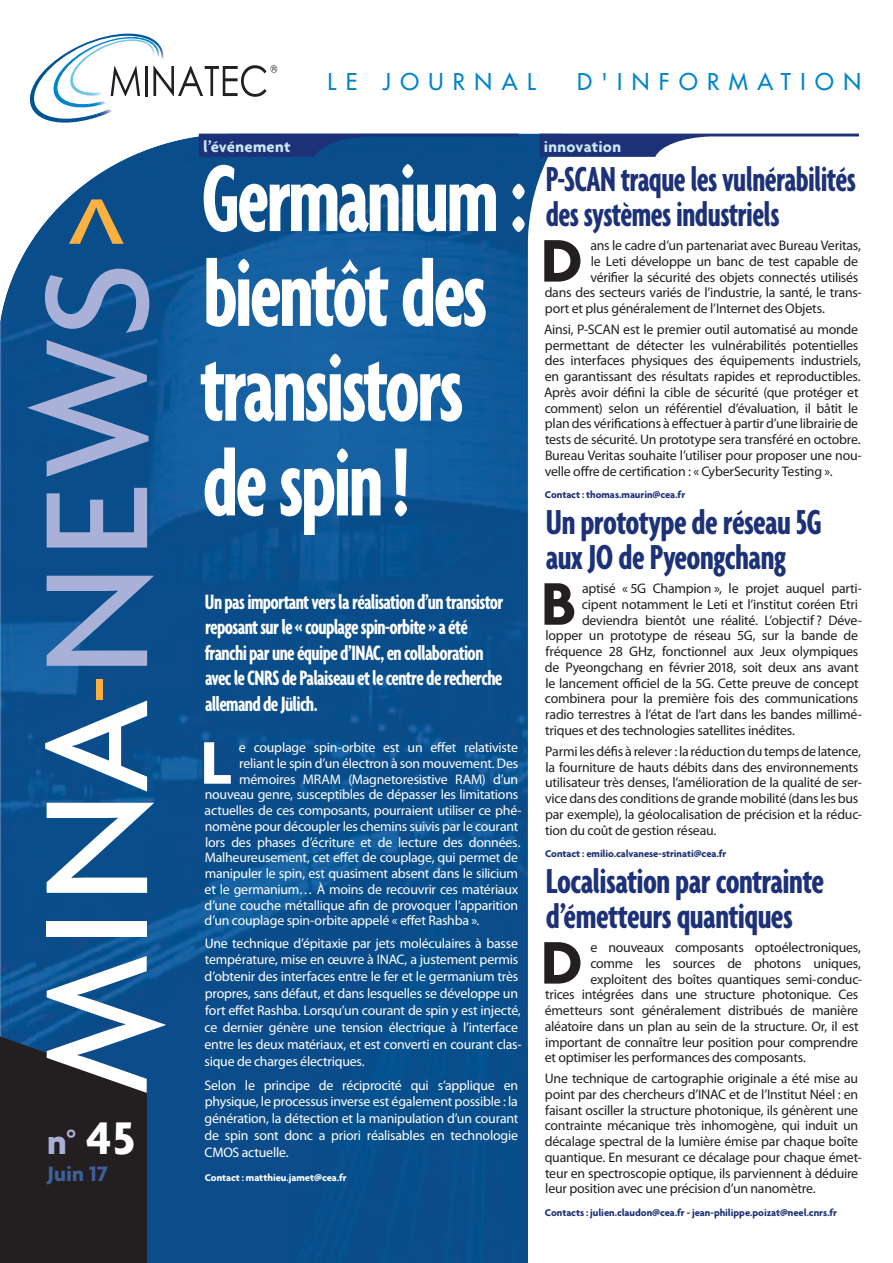
<style>
.page{position:relative;width:893px;height:1263px;background:#fff}
.page>*{position:absolute;margin:0;border:0;box-sizing:border-box;transform-origin:0 0}
.t1{font:700 extra-condensed 102.45px/94.8px "Agenda";letter-spacing:-.03em;color:#fff;scale:.92 1}
.t2{font:700 64.95px "Agenda";color:#231f20}
.t3{font:700 64.95px "Agenda";color:#fff}
.t4{font:700 extra-condensed 37.5px/35.2px "Agenda";letter-spacing:-.015em;color:#1c3177}
.t5{font:700 extra-condensed 37.5px/35.2px "Agenda";letter-spacing:-.015em;color:#1c3177;scale:.94 1}
.t6{font:700 37.5px "Agenda";color:#aab1d8}
.t7{font:700 extra-condensed 22.5px/25.5px "Agenda";letter-spacing:-.03em;color:#fff}
.t8{font:22.5px "Futura";letter-spacing:.42em;color:#0084ca}
.t9{font:700 22.5px "Agenda";letter-spacing:.005em;color:#3d619c}
.t10{font:700 16.5px "Agenda";letter-spacing:.02em;color:#c6eafa}
.t11{font:13.8px/15.8px "Myriad Pro";letter-spacing:-.015em;color:#231f20}
.t12{font:13.8px/17px "Myriad Pro";letter-spacing:-.015em;color:#fff}
.t13{font:700 10.5px "Agenda";letter-spacing:-.005em;color:#1c3177}
.t14{font:700 10.5px "Agenda";letter-spacing:-.005em;color:#fff}
.s1{font-size:49.5px;color:#fff}
</style>
<div class="page">
<img style="left:0;top:366px;width:528px;height:897px">
<svg style="left:0;top:33px;width:608px;height:333px"></svg>
<div style="left:96px;top:679px;width:7px;height:21px;background:#fbb03f"></div>
<svg style="left:69px;top:199px;width:55px;height:45px;background:#5c6f70"></svg>
<svg style="left:47px;top:576px;width:107px;height:90px;background:#507aae"></svg>
<svg style="left:47px;top:488px;width:100px;height:59px;background:#597fb1"></svg>
<svg style="left:27px;top:340px;width:122px;height:137px;background:#396ca2"></svg>
<svg style="left:45px;top:269px;width:104px;height:64px;background:#4d78ac"></svg>
<div style="left:47px;top:921px;width:100px;height:15px;background:#fff"></div>
<svg style="left:47px;top:803px;width:107px;height:90px"></svg>
<svg style="left:45px;top:700px;width:102px;height:92px"></svg>
<svg style="left:0;top:956px;width:166px;height:307px;background:#31455a"></svg>
<svg style="left:30px;top:34px;width:247px;height:89px"></svg>
<svg style="left:199px;top:134px;width:320px;height:23px;background:#114081"></svg>
<svg style="left:540px;top:134px;width:319px;height:23px"></svg>
<h3 class="t6" style="left:47px;top:1119px;width:89px">n° <span class="s1">45</span></h3>
<h3 class="t9" style="left:47px;top:1160px;width:62px">Juin 17</h3>
<h3 class="t8" style="left:328px;top:84px;width:210px">LE JOURNAL</h3>
<h3 class="t8" style="left:577px;top:84px;width:285px">D'INFORMATION</h3>
<p class="t10" style="left:203px;top:136px;width:89px">l’événement</p>
<p class="t10" style="left:544px;top:136px;width:79px">innovation</p>
<h1 class="t1" style="left:200px;top:149px;width:357px">Germanium : bientôt des transistors de spin !</h1>
<h3 class="t7" style="left:205px;top:588px;width:300px">Un pas important vers la réalisation d’un transistor reposant sur le « couplage spin-orbite » a été franchi par une équipe d’INAC, en collaboration avec le CNRS de Palaiseau et le centre de recherche allemand de Jülich.</h3>
<h2 class="t3" style="left:201px;top:723px;width:32px">L</h2>
<p class="t12" style="left:239px;top:739px;width:281px">e couplage spin-orbite est un effet relativiste</p>
<p class="t12" style="left:239px;top:755px;width:281px">reliant le spin d’un électron à son mouvement. Des</p>
<p class="t12" style="left:239px;top:771px;width:280px">mémoires MRAM (Magnetoresistive RAM) d’un</p>
<p class="t12" style="left:205px;top:787px;width:315px">nouveau genre, susceptibles de dépasser les limitations</p>
<p class="t12" style="left:205px;top:802px;width:319px">actuelles de ces composants, pourraient utiliser ce phé-</p>
<p class="t12" style="left:205px;top:818px;width:315px">nomène pour découpler les chemins suivis par le courant</p>
<p class="t12" style="left:205px;top:834px;width:317px">lors des phases d’écriture et de lecture des données.</p>
<p class="t12" style="left:205px;top:850px;width:315px">Malheureusement, cet effet de couplage, qui permet de</p>
<p class="t12" style="left:205px;top:865px;width:315px">manipuler le spin, est quasiment absent dans le silicium</p>
<p class="t12" style="left:205px;top:881px;width:315px">et le germanium… À moins de recouvrir ces matériaux</p>
<p class="t12" style="left:205px;top:897px;width:315px">d’une couche métallique afin de provoquer l’apparition</p>
<p class="t12" style="left:205px;top:913px;width:276px">d’un couplage spin-orbite appelé « effet Rashba ».</p>
<p class="t12" style="left:205px;top:935px;width:319px">Une technique d’épitaxie par jets moléculaires à basse température, mise en œuvre à INAC, a justement permis d’obtenir des interfaces entre le fer et le germanium très propres, sans défaut, et dans lesquelles se développe un fort effet Rashba. Lorsqu’un courant de spin y est injecté, ce dernier génère une tension électrique à l’interface entre les deux matériaux, et est converti en courant clas&shy;sique de charges électriques.</p>
<p class="t12" style="left:204px;top:1077px;width:315px;text-align:justify">Selon le principe de réciprocité qui s’applique en physique, le processus inverse est également possible : la génération, la détection et la manipulation d’un courant de spin sont donc a priori réalisables en technologie CMOS actuelle.</p>
<p class="t14" style="left:205px;top:1171px;width:144px">Contact : matthieu.jamet@cea.fr</p>
<h3 class="t5" style="left:546px;top:160px;width:332px">P-SCAN traque les vulnérabilités des systèmes industriels</h3>
<h2 class="t2" style="left:541px;top:221px;width:44px">D</h2>
<p class="t11" style="left:590px;top:238px;width:272px">ans le cadre d’un partenariat avec Bureau Veritas,</p>
<p class="t11" style="left:591px;top:254px;width:269px">le Leti développe un banc de test capable de</p>
<p class="t11" style="left:590px;top:269px;width:269px">vérifier la sécurité des objets connectés utilisés</p>
<p class="t11" style="left:545px;top:285px;width:319px">dans des secteurs variés de l’industrie, la santé, le trans-</p>
<p class="t11" style="left:545px;top:301px;width:281px">port et plus généralement de l’Internet des Objets.</p>
<p class="t11" style="left:544px;top:322px;width:319px">Ainsi, P-SCAN est le premier outil automatisé au monde permettant de détecter les vulnérabilités potentielles des interfaces physiques des équipements industriels, en garantissant des résultats rapides et reproductibles.<br>Après avoir défini la cible de sécurité (que protéger et comment) selon un référentiel d’évaluation, il bâtit le plan des vérifications à effectuer à partir d’une librairie de tests de sécurité. Un prototype sera transféré en octobre.<br>Bureau Veritas souhaite l’utiliser pour proposer une nou&shy;velle offre de certification : « CyberSecurity Testing ».</p>
<p class="t13" style="left:545px;top:489px;width:142px">Contact : thomas.maurin@cea.fr</p>
<h3 class="t4" style="left:546px;top:503px;width:278px">Un prototype de réseau 5G aux JO de Pyeongchang</h3>
<h2 class="t2" style="left:541px;top:564px;width:37px">B</h2>
<p class="t11" style="left:582px;top:581px;width:281px">aptisé « 5G Champion », le projet auquel parti-</p>
<p class="t11" style="left:582px;top:597px;width:278px">cipent notamment le Leti et l’institut coréen Etri</p>
<p class="t11" style="left:582px;top:612px;width:281px">deviendra bientôt une réalité. L’objectif ? Déve-</p>
<p class="t11" style="left:545px;top:628px;width:314px">lopper un prototype de réseau 5G, sur la bande de</p>
<p class="t11" style="left:545px;top:644px;width:314px">fréquence 28 GHz, fonctionnel aux Jeux olympiques</p>
<p class="t11" style="left:545px;top:660px;width:315px">de Pyeongchang en février 2018, soit deux ans avant</p>
<p class="t11" style="left:545px;top:675px;width:315px">le lancement officiel de la 5G. Cette preuve de concept</p>
<p class="t11" style="left:545px;top:691px;width:315px">combinera pour la première fois des communications</p>
<p class="t11" style="left:545px;top:707px;width:318px">radio terrestres à l’état de l’art dans les bandes millimé-</p>
<p class="t11" style="left:545px;top:723px;width:251px">triques et des technologies satellites inédites.</p>
<p class="t11" style="left:545px;top:744px;width:318px">Parmi les défis à relever : la réduction du temps de latence, la fourniture de hauts débits dans des environnements utilisateur très denses, l’amélioration de la qualité de ser&shy;vice dans des conditions de grande mobilité (dans les bus par exemple), la géolocalisation de précision et la réduc&shy;tion du coût de gestion réseau.</p>
<p class="t13" style="left:545px;top:847px;width:183px">Contact : emilio.calvanese-strinati@cea.fr</p>
<h3 class="t4" style="left:546px;top:862px;width:280px">Localisation par contrainte d’émetteurs quantiques</h3>
<h2 class="t2" style="left:541px;top:923px;width:44px">D</h2>
<p class="t11" style="left:590px;top:940px;width:272px">e nouveaux composants optoélectroniques,</p>
<p class="t11" style="left:590px;top:955px;width:272px">comme les sources de photons uniques,</p>
<p class="t11" style="left:590px;top:971px;width:273px">exploitent des boîtes quantiques semi-conduc-</p>
<p class="t11" style="left:545px;top:987px;width:315px">trices intégrées dans une structure photonique. Ces</p>
<p class="t11" style="left:545px;top:1003px;width:315px">émetteurs sont généralement distribués de manière</p>
<p class="t11" style="left:545px;top:1018px;width:315px">aléatoire dans un plan au sein de la structure. Or, il est</p>
<p class="t11" style="left:545px;top:1034px;width:315px">important de connaître leur position pour comprendre</p>
<p class="t11" style="left:545px;top:1050px;width:263px">et optimiser les performances des composants.</p>
<p class="t11" style="left:545px;top:1071px;width:319px">Une technique de cartographie originale a été mise au point par des chercheurs d’INAC et de l’Institut Néel : en faisant osciller la structure photonique, ils génèrent une contrainte mécanique très inhomogène, qui induit un décalage spectral de la lumière émise par chaque boîte quantique. En mesurant ce décalage pour chaque émet&shy;teur en spectroscopie optique, ils parviennent à déduire leur position avec une précision d’un nanomètre.</p>
<p class="t13" style="left:545px;top:1206px;width:294px">Contacts : julien.claudon@cea.fr - jean-philippe.poizat@neel.cnrs.fr</p>
</div>
